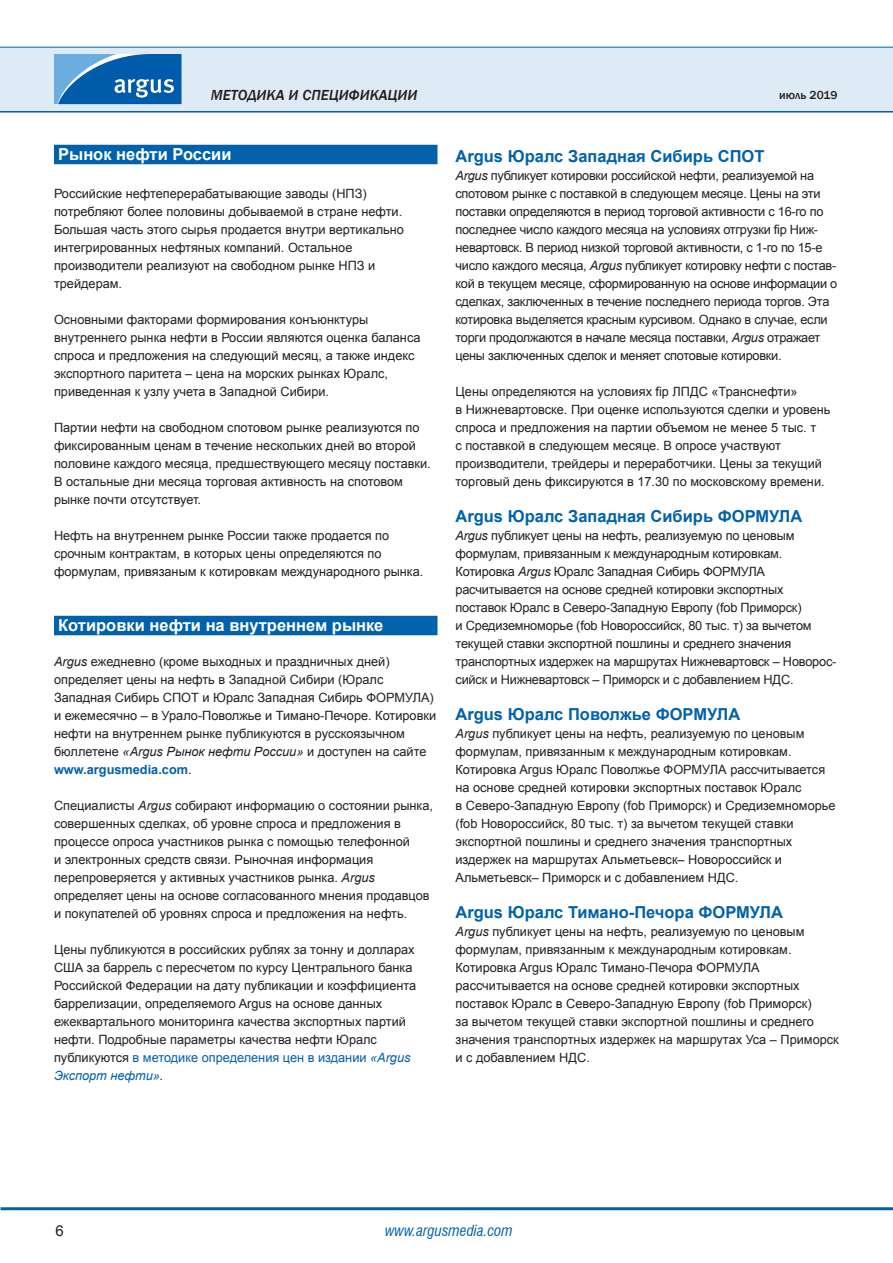
<style>
.page{position:relative;width:893px;height:1263px;background:#fff}
.page>*{position:absolute;margin:0;border:0;box-sizing:border-box;transform-origin:0 0}
.t1{font:700 16.5px "Arial";color:#0161aa}
.t2{font:700 16.5px "Arial";color:#fff}
.t3{font:italic 500 15px "Franklin Gothic";color:#231f20}
.t4{font:italic condensed 15px "Swiss 721 BT";color:#0161aa}
.t5{font:15px "Arial";color:#231f20}
.t6{font:12.75px/18px "Arial";color:#231f20}
.t7{font:12.75px/18px "Arial";letter-spacing:-.02em;color:#231f20}
.t8{font:500 12px "Franklin Gothic";color:#231f20}
.s1{font-style:italic}
.s2{font-weight:700;color:#0161aa}
.s3{color:#0161aa}
.s4{font-style:italic;color:#0161aa}
</style>
<div class="page">
<hr style="left:0;top:110px;width:893px;height:3px;background:#0161aa">
<div style="left:0;top:47px;width:893px;height:64px;background:#deebf7"></div>
<hr style="left:0;top:47px;width:893px;height:1px;background:#0161aa">
<hr style="left:1px;top:1207px;width:892px;height:3px;background:#0161aa">
<svg style="left:54px;top:54px;width:128px;height:50px;background:#307dbd"></svg>
<div style="left:54px;top:145px;width:383px;height:19px;background:#0161aa"></div>
<div style="left:54px;top:616px;width:383px;height:19px;background:#0161aa"></div>
<p class="t3" style="left:211px;top:86px;width:208px">Методика и спецификации</p>
<p class="t2" style="left:58px;top:143px;width:175px">Рынок нефти России</p>
<p class="t6" style="left:54px;top:185px;width:351px">Российские нефтеперерабатывающие заводы (НПЗ) потребляют более половины добываемой в стране нефти.<br>Большая часть этого сырья продается внутри вертикально интегрированных нефтяных компаний. Остальное производители реализуют на свободном рынке НПЗ и трейдерам.</p>
<p class="t6" style="left:54px;top:311px;width:368px">Основными факторами формирования конъюнктуры внутреннего рынка нефти в России являются оценка баланса спроса и предложения на следующий месяц, а также индекс экспортного паритета – цена на морских рынках Юралс, приведенная к узлу учета в Западной Сибири.</p>
<p class="t6" style="left:54px;top:419px;width:378px">Партии нефти на свободном спотовом рынке реализуются по фиксированным ценам в течение нескольких дней во второй половине каждого месяца, предшествующего месяцу поставки.<br>В остальные дни месяца торговая активность на спотовом рынке почти отсутствует.</p>
<p class="t6" style="left:54px;top:527px;width:371px">Нефть на внутреннем рынке России также продается по срочным контрактам, в которых цены определяются по формулам, привязаным к котировкам международного рынка.</p>
<p class="t2" style="left:58px;top:614px;width:327px">Котировки нефти на внутреннем рынке</p>
<p class="t6" style="left:54px;top:653px;width:384px"><span class="s1">Argus</span> ежедневно (кроме выходных и праздничных дней) определяет цены на нефть в Западной Сибири (Юралс Западная Сибирь СПОТ и Юралс Западная Сибирь ФОРМУЛА) и ежемесячно – в Урало-Поволжье и Тимано-Печоре. Котировки нефти на внутреннем рынке публикуются в русскоязычном бюллетене <span class="s1">«Argus Рынок нефти России»</span> и доступен на сайте <span class="s2">www.argusmedia.com</span>.</p>
<p class="t6" style="left:54px;top:797px;width:381px">Специалисты <span class="s1">Argus</span> собирают информацию о состоянии рынка, совершенных сделках, об уровне спроса и предложения в процессе опроса участников рынка с помощью телефонной<br>и электронных средств связи. Рыночная информация перепроверяется у активных участников рынка. <span class="s1">Argus </span>определяет цены на основе согласованного мнения продавцов и покупателей об уровнях спроса и предложения на нефть.</p>
<p class="t6" style="left:54px;top:941px;width:364px">Цены публикуются в российских рублях за тонну и долларах США за баррель с пересчетом по курсу Центрального банка Российской Федерации на дату публикации и коэффициента баррелизации, определяемого Argus на основе данных ежеквартального мониторинга качества экспортных партий нефти. Подробные параметры качества нефти Юралс публикуются <span class="s3">в методике определения цен в издании</span> <span class="s4">«Argus Экспорт нефти»</span><span class="s1">.</span></p>
<p class="t8" style="left:779px;top:88px;width:60px">июль 2019</p>
<p class="t1" style="left:455px;top:145px;width:310px">Argus Юралс Западная Сибирь СПОТ</p>
<p class="t7" style="left:455px;top:167px;width:383px"><span class="s1">Argus</span> публикует котировки российской нефти, реализуемой на спотовом рынке с поставкой в следующем месяце. Цены на эти поставки определяются в период торговой активности с 16-го по последнее число каждого месяца на условиях отгрузки fip Ниж&shy;невартовск. В период низкой торговой активности, с 1-го по 15-е число каждого месяца, <span class="s1">Argus</span> публикует котировку нефти с постав&shy;кой в текущем месяце, сформированную на основе информации о сделках, заключенных в течение последнего периода торгов. Эта котировка выделяется красным курсивом. Однако в случае, если торги продолжаются в начале месяца поставки, <span class="s1">Argus</span> отражает цены заключенных сделок и меняет спотовые котировки.</p>
<p class="t6" style="left:455px;top:383px;width:377px">Цены определяются на условиях fip ЛПДС «Транснефти»<br>в Нижневартовске. При оценке используются сделки и уровень спроса и предложения на партии объемом не менее 5 тыс. т<br>с поставкой в следующем месяце. В опросе участвуют производители, трейдеры и переработчики. Цены за текущий торговый день фиксируются в 17.30 по московскому времени.</p>
<p class="t1" style="left:455px;top:505px;width:348px">Argus Юралс Западная Сибирь ФОРМУЛА</p>
<p class="t6" style="left:455px;top:527px;width:382px"><span class="s1">Argus</span> публикует цены на нефть, реализуемую по ценовым формулам, привязанным к международным котировкам.<br>Котировка <span class="s1">Argus</span> Юралс Западная Сибирь ФОРМУЛА расчитывается на основе средней котировки экспортных поставок Юралс в Северо-Западную Европу (fob Приморск)<br>и Средиземноморье (fob Новороссийск, 80 тыс. т) за вычетом текущей ставки экспортной пошлины и среднего значения транспортных издержек на маршрутах Нижневартовск – Новорос&shy;сийск и Нижневартовск – Приморск и с добавлением НДС.</p>
<p class="t1" style="left:455px;top:703px;width:286px">Argus Юралс Поволжье ФОРМУЛА</p>
<p class="t6" style="left:455px;top:725px;width:382px"><span class="s1">Argus</span> публикует цены на нефть, реализуемую по ценовым формулам, привязанным к международным котировкам.<br>Котировка Argus Юралс Поволжье ФОРМУЛА рассчитывается на основе средней котировки экспортных поставок Юралс<br>в Северо-Западную Европу (fob Приморск) и Средиземноморье (fob Новороссийск, 80 тыс. т) за вычетом текущей ставки экспортной пошлины и среднего значения транспортных издержек на маршрутах Альметьевск– Новороссийск и Альметьевск– Приморск и с добавлением НДС.</p>
<p class="t1" style="left:455px;top:901px;width:329px">Argus Юралс Тимано-Печора ФОРМУЛА</p>
<p class="t6" style="left:455px;top:923px;width:385px"><span class="s1">Argus</span> публикует цены на нефть, реализуемую по ценовым формулам, привязанным к международным котировкам.<br>Котировка Argus Юралс Тимано-Печора ФОРМУЛА рассчитывается на основе средней котировки экспортных поставок Юралс в Северо-Западную Европу (fob Приморск)<br>за вычетом текущей ставки экспортной пошлины и среднего значения транспортных издержек на маршрутах Уса – Приморск и с добавлением НДС.</p>
<p class="t5" style="left:55px;top:1220px;width:10px">6</p>
<p class="t4" style="left:385px;top:1221px;width:129px">www.argusmedia.com</p>
</div>
